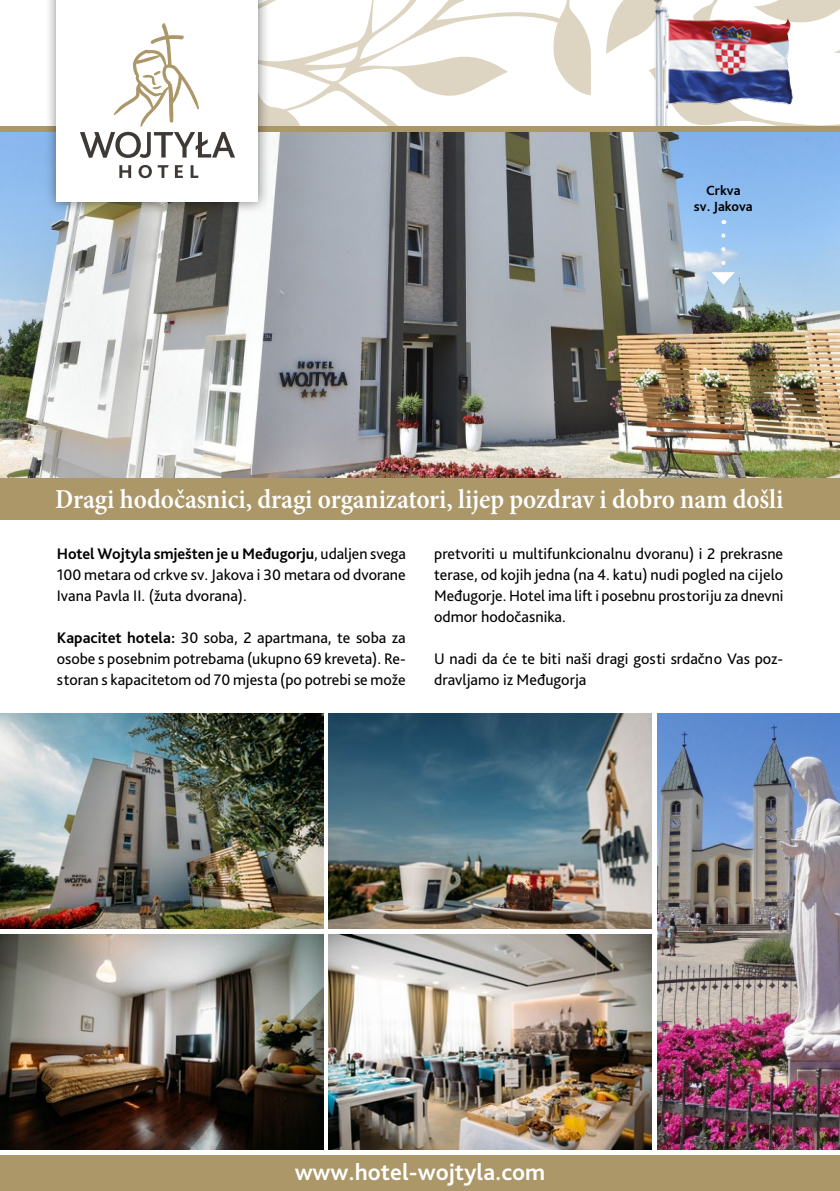
<style>
.page{position:relative;width:840px;height:1191px;background:#fff}
.page>*{position:absolute;margin:0;border:0;box-sizing:border-box;transform-origin:0 0}
.t1{font:600 condensed 27.8px "Minion Pro";letter-spacing:-.005em;color:#fff}
.t2{font:700 24px "Bliss Pro";color:#fff}
.t3{font:16px/21px "Bliss Pro";color:#000;text-align:justify}
.t4{font:700 14px/16px "Bliss Pro";color:#000;text-align:center}
.s1{font-weight:700}
</style>
<div class="page">
<svg style="left:270px;top:0;width:321px;height:126px"></svg>
<img style="left:606px;top:0;width:233px;height:126px">
<img style="left:0;top:132px;width:839px;height:346px">
<div style="left:0;top:126px;width:839px;height:6px;background:#ab9767"></div>
<div style="left:0;top:478px;width:839px;height:41px;background:#ab9767"></div>
<div style="left:0;top:1155px;width:839px;height:36px;background:#ab9767"></div>
<img style="left:0;top:713px;width:323px;height:215px">
<img style="left:328px;top:713px;width:323px;height:215px">
<img style="left:657px;top:713px;width:182px;height:436px">
<img style="left:0;top:934px;width:323px;height:215px">
<img style="left:328px;top:934px;width:323px;height:215px">
<svg style="left:711px;top:235px;width:23px;height:50px"></svg>
<div style="left:45px;top:0;width:225px;height:214px;background:#000;opacity:.5"></div>
<div style="left:57px;top:0;width:201px;height:201px;background:#fff"></div>
<svg style="left:119px;top:165px;width:79px;height:13px"></svg>
<svg style="left:80px;top:23px;width:155px;height:135px"></svg>
<p class="t4" style="left:693px;top:182px;width:60px">Crkva<br>sv. Jakova</p>
<h1 class="t1" style="left:55px;top:480px;width:729px">Dragi hodočasnici, dragi organizatori, lijep pozdrav i dobro nam došli</h1>
<p class="t3" style="left:57px;top:542px;width:350px"><span class="s1">Hotel Wojtyla smješten je u Međugorju</span>, udaljen svega 100 metara od crkve sv. Jakova i 30 metara od dvorane Ivana Pavla II. (žuta dvorana).</p>
<p class="t3" style="left:57px;top:626px;width:350px"><span class="s1">Kapacitet hotela:</span> 30 soba, 2 apartmana, te soba za osobe s posebnim potrebama (ukupno 69 kreveta). Re&shy;storan s kapacitetom od 70 mjesta (po potrebi se može</p>
<p class="t3" style="left:434px;top:542px;width:350px">pretvoriti u multifunkcionalnu dvoranu) i 2 prekrasne terase, od kojih jedna (na 4. katu) nudi pogled na cijelo Međugorje. Hotel ima lift i posebnu prostoriju za dnevni odmor hodočasnika.</p>
<p class="t3" style="left:434px;top:647px;width:350px">U nadi da će te biti naši dragi gosti srdačno Vas poz&shy;dravljamo iz Međugorja</p>
<h2 class="t2" style="left:294px;top:1156px;width:252px">www.hotel-wojtyla.com</h2>
</div>
